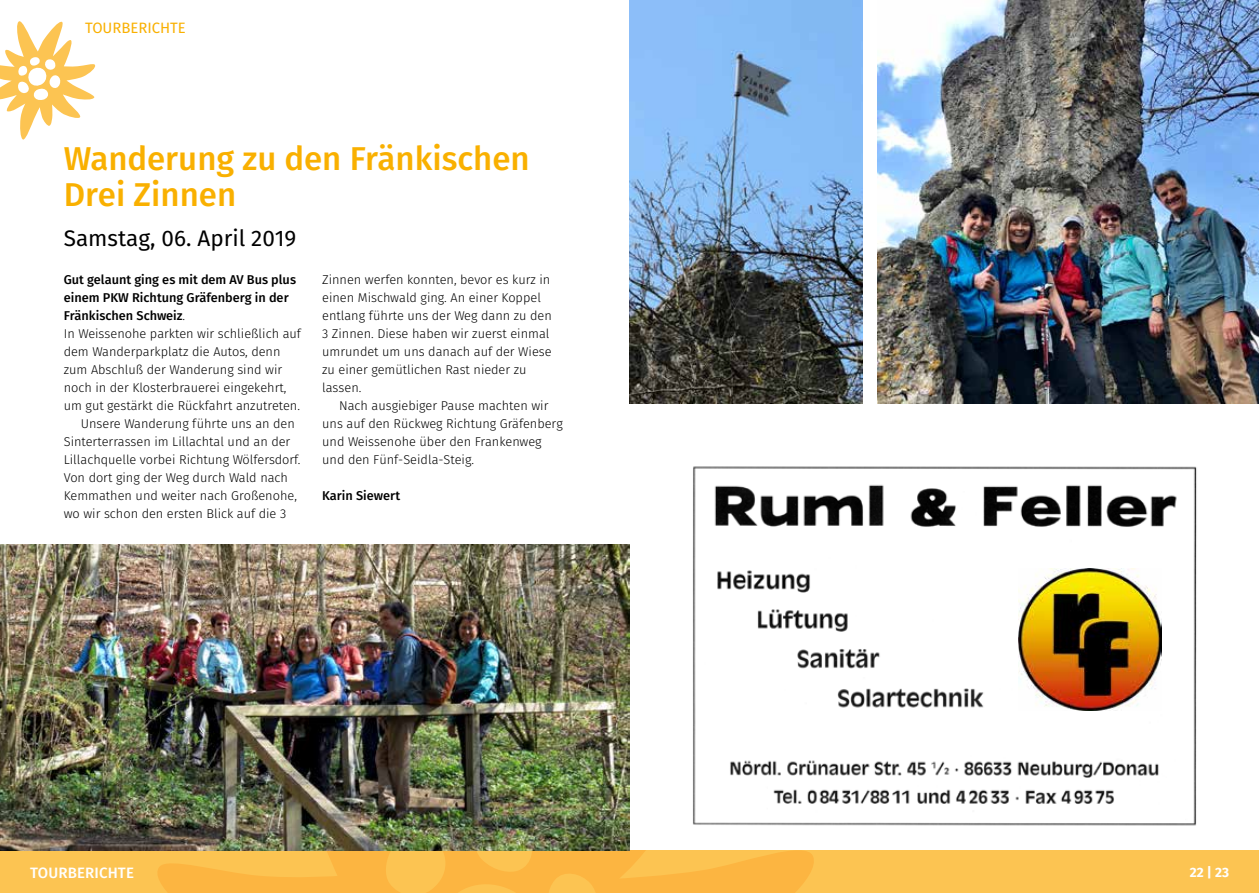
<style>
.page{position:relative;width:1259px;height:893px;background:#fff}
.page>*{position:absolute;margin:0;border:0;box-sizing:border-box;transform-origin:0 0}
.t1{font:500 33px/36px "Fira Sans";color:#f9b000}
.t2{font:22.5px "Fira Sans";color:#000}
.t3{font:15px "Fira Sans";color:#f9b000}
.t4{font:500 15px "Fira Sans";letter-spacing:.01em;color:#fff}
.t5{font:700 13.5px "Fira Sans";color:#fff}
.t6{font:300 12.75px/18px "Fira Sans";color:#000}
.t7{font:500 12.75px "Fira Sans";color:#000}
.s1{font-weight:300}
</style>
<div class="page">
<div style="left:0;top:850px;width:1259px;height:43px;background:#fcc452"></div>
<svg style="left:158px;top:850px;width:656px;height:43px"></svg>
<svg style="left:0;top:21px;width:96px;height:119px"></svg>
<img style="left:0;top:545px;width:629px;height:306px">
<img style="left:629px;top:0;width:233px;height:403px">
<img style="left:877px;top:0;width:382px;height:403px">
<img style="left:693px;top:466px;width:504px;height:360px">
<img style="left:1018px;top:569px;width:143px;height:141px">
<p class="t3" style="left:85px;top:17px;width:102px">TOURBERICHTE</p>
<h1 class="t1" style="left:64px;top:143px;width:467px">Wanderung zu den Fränkischen<br>Drei Zinnen</h1>
<h2 class="t2" style="left:64px;top:223px;width:234px">Samstag, 06. April 2019</h2>
<p class="t7" style="left:64px;top:270px;width:234px">Gut gelaunt ging es mit dem AV Bus plus</p>
<p class="t7" style="left:64px;top:288px;width:226px">einem PKW Richtung Gräfenberg in der</p>
<p class="t7" style="left:64px;top:306px;width:123px">Fränkischen Schweiz<span class="s1">.</span></p>
<p class="t6" style="left:64px;top:325px;width:239px">In Weissenohe parkten wir schließlich auf</p>
<p class="t6" style="left:64px;top:343px;width:218px">dem Wanderparkplatz die Autos, denn</p>
<p class="t6" style="left:64px;top:361px;width:220px">zum Abschluß der Wanderung sind wir</p>
<p class="t6" style="left:64px;top:379px;width:224px">noch in der Klosterbrauerei eingekehrt,</p>
<p class="t6" style="left:64px;top:397px;width:238px">um gut gestärkt die Rückfahrt anzutreten.</p>
<p class="t6" style="left:81px;top:415px;width:216px">Unsere Wanderung führte uns an den</p>
<p class="t6" style="left:64px;top:433px;width:228px">Sinterterrassen im Lillachtal und an der</p>
<p class="t6" style="left:64px;top:451px;width:238px">Lillachquelle vorbei Richtung Wölfersdorf.</p>
<p class="t6" style="left:64px;top:469px;width:226px">Von dort ging der Weg durch Wald nach</p>
<p class="t6" style="left:64px;top:487px;width:235px">Kemmathen und weiter nach Großenohe,</p>
<p class="t6" style="left:64px;top:505px;width:224px">wo wir schon den ersten Blick auf die 3</p>
<p class="t6" style="left:322px;top:271px;width:231px">Zinnen werfen konnten, bevor es kurz in einen Mischwald ging. An einer Koppel entlang führte uns der Weg dann zu den 3 Zinnen. Diese haben wir zuerst einmal umrundet um uns danach auf der Wiese zu einer gemütlichen Rast nieder zu lassen.</p>
<p class="t6" style="left:322px;top:397px;width:242px;text-indent:17px">Nach ausgiebiger Pause machten wir uns auf den Rückweg Richtung Gräfenberg und Weissenohe über den Frankenweg und den Fünf-Seidla-Steig.</p>
<p class="t7" style="left:322px;top:486px;width:79px">Karin Siewert</p>
<p class="t4" style="left:30px;top:862px;width:105px">TOURBERICHTE</p>
<p class="t5" style="left:1189px;top:863px;width:41px">22 | 23</p>
</div>
